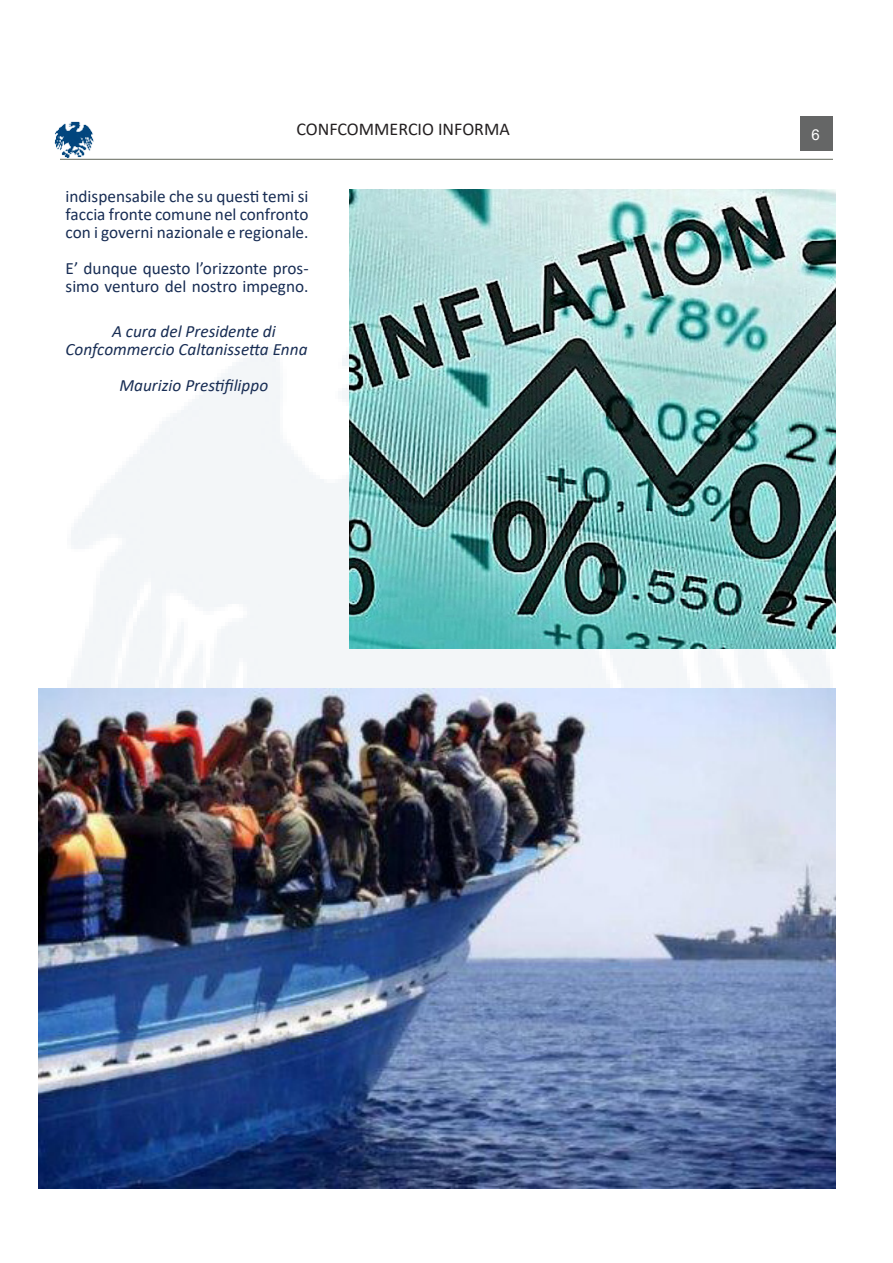
<style>
.page{position:relative;width:893px;height:1263px;background:#fff}
.page>*{position:absolute;margin:0;border:0;box-sizing:border-box;transform-origin:0 0}
.t1{font:18px "Calibri";color:#231f20}
.CORPO_TESTO_ARTCOLO{font:17.25px/18px "Calibri";color:#182d54;text-align:justify}
.CORPO_TESTO_ARTCOLO-2{font:italic 17.25px "Calibri";color:#182d54}
.t2{font:15px "Arial";color:#fff}
</style>
<div class="page">
<div style="left:798px;top:116px;width:35px;height:35px;background:#656666"></div>
<hr style="left:60px;top:159px;width:773px;height:1px;background:#73776c">
<img style="left:60px;top:351px;width:773px;height:338px">
<img style="left:106px;top:158px;width:150px;height:2px">
<img style="left:54px;top:121px;width:52px;height:39px">
<div style="left:457px;top:112px;width:342px;height:43px;background:#fff"></div>
<img style="left:349px;top:189px;width:486px;height:459px">
<img style="left:39px;top:689px;width:796px;height:499px">
<p class="t1" style="left:296px;top:117px;width:215px">CONFCOMMERCIO INFORMA</p>
<p class="CORPO_TESTO_ARTCOLO" style="left:66px;top:187px;width:244px">indispensabile che su questi temi si faccia fronte comune nel confronto con i governi nazionale e regionale.</p>
<p class="CORPO_TESTO_ARTCOLO" style="left:66px;top:259px;width:244px">E’ dunque questo l’orizzonte pros&shy;simo venturo del nostro impegno.</p>
<p class="CORPO_TESTO_ARTCOLO-2" style="left:112px;top:319px;width:165px">A cura del Presidente di</p>
<p class="CORPO_TESTO_ARTCOLO-2" style="left:66px;top:337px;width:243px">Confcommercio Caltanissetta Enna</p>
<p class="CORPO_TESTO_ARTCOLO-2" style="left:119px;top:373px;width:150px">Maurizio Prestifilippo</p>
<p class="t2" style="left:811px;top:124px;width:10px">6</p>
</div>
